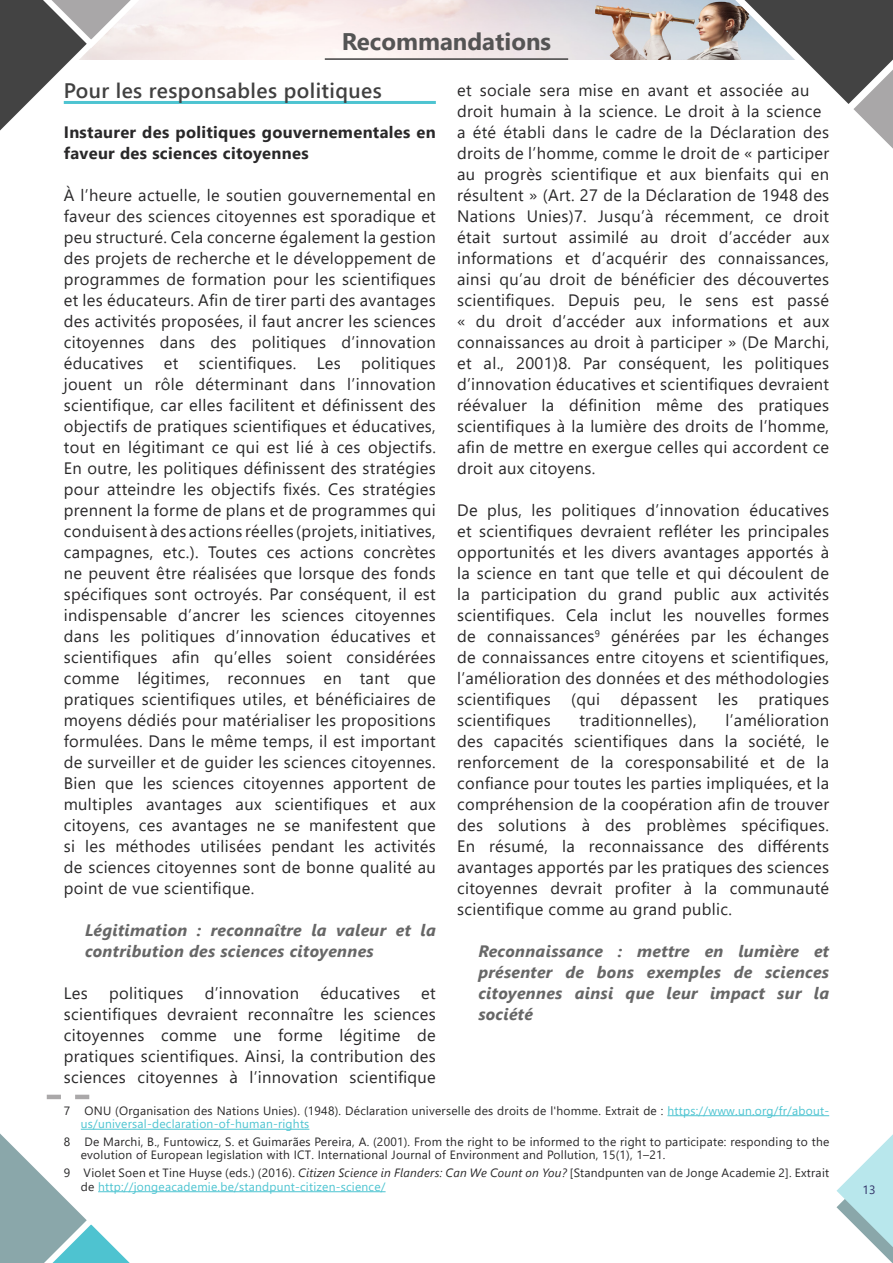
<style>
.page{position:relative;width:893px;height:1263px;background:#fff}
.page>*{position:absolute;margin:0;border:0;box-sizing:border-box;transform-origin:0 0}
.t1{font:700 24px "Segoe UI";color:#545454}
.t2{font:600 21px "Segoe UI";letter-spacing:.02em;color:#414141}
.t3{font:16.5px/21px "Segoe UI";letter-spacing:.02em;color:#292829;text-align:justify}
.t4{font:italic 700 16.5px/21px "Segoe UI";letter-spacing:.02em;color:#676767}
.t5{font:700 16.5px/21px "Segoe UI";letter-spacing:.02em;color:#292829}
.t6{font:12px/13.5px "Segoe UI";letter-spacing:.02em;color:#292829}
.t7{font:12px "Segoe UI";color:#303066}
.s1{color:#4dc4d1}
.s2{font-style:italic}
</style>
<div class="page">
<hr style="left:325px;top:58px;width:243px;height:2px;background:#414141">
<hr style="left:64px;top:101px;width:372px;height:3px;background:#4dc4d1">
<svg style="left:47px;top:1095px;width:42px;height:4px"></svg>
<hr style="left:667px;top:1115px;width:162px;height:1px;background:#4dc4d1">
<hr style="left:81px;top:1129px;width:228px;height:1px;background:#4dc4d1">
<hr style="left:98px;top:1191px;width:288px;height:1px;background:#4dc4d1">
<svg style="left:836px;top:1134px;width:57px;height:129px"></svg>
<svg style="left:540px;top:0;width:353px;height:149px"></svg>
<svg style="left:0;top:0;width:217px;height:131px"></svg>
<svg style="left:0;top:1133px;width:156px;height:130px"></svg>
<h1 class="t1" style="left:342px;top:19px;width:211px">Recommandations</h1>
<p class="t2" style="left:64px;top:71px;width:320px">Pour les responsables politiques</p>
<p class="t5" style="left:64px;top:120px;width:374px">Instaurer des politiques gouvernementales en faveur des sciences citoyennes</p>
<p class="t3" style="left:64px;top:183px;width:374px">À l’heure actuelle, le soutien gouvernemental en faveur des sciences citoyennes est sporadique et peu structuré. Cela concerne également la gestion des projets de recherche et le développement de programmes de formation pour les scientifiques et les éducateurs. Afin de tirer parti des avantages des activités proposées, il faut ancrer les sciences citoyennes dans des politiques d’innovation éducatives et scientifiques. Les politiques jouent un rôle déterminant dans l’innovation scientifique, car elles facilitent et définissent des objectifs de pratiques scientifiques et éducatives, tout en légitimant ce qui est lié à ces objectifs.<br>En outre, les politiques définissent des stratégies pour atteindre les objectifs fixés. Ces stratégies prennent la forme de plans et de programmes qui conduisent à des actions réelles (projets, initiatives, campagnes, etc.). Toutes ces actions concrètes ne peuvent être réalisées que lorsque des fonds spécifiques sont octroyés. Par conséquent, il est indispensable d’ancrer les sciences citoyennes dans les politiques d’innovation éducatives et scientifiques afin qu’elles soient considérées comme légitimes, reconnues en tant que pratiques scientifiques utiles, et bénéficiaires de moyens dédiés pour matérialiser les propositions formulées. Dans le même temps, il est important de surveiller et de guider les sciences citoyennes.<br>Bien que les sciences citoyennes apportent de multiples avantages aux scientifiques et aux citoyens, ces avantages ne se manifestent que si les méthodes utilisées pendant les activités de sciences citoyennes sont de bonne qualité au point de vue scientifique.</p>
<p class="t4" style="left:85px;top:917px;width:352px">Légitimation : reconnaître la valeur et la contribution des sciences citoyennes</p>
<p class="t3" style="left:64px;top:981px;width:26px">Les</p>
<p class="t3" style="left:109px;top:981px;width:76px">politiques</p>
<p class="t3" style="left:205px;top:981px;width:96px">d’innovation</p>
<p class="t3" style="left:320px;top:981px;width:81px">éducatives</p>
<p class="t3" style="left:457px;top:78px;width:374px;text-align:left">et sociale sera mise en avant et associée au droit humain à la science. Le droit à la science a été établi dans le cadre de la Déclaration des droits de l’homme, comme le droit de « participer au progrès scientifique et aux bienfaits qui en résultent » (Art. 27 de la Déclaration de 1948 des Nations Unies)7. Jusqu’à récemment, ce droit était surtout assimilé au droit d’accéder aux informations et d’acquérir des connaissances, ainsi qu’au droit de bénéficier des découvertes scientifiques. Depuis peu, le sens est passé « du droit d’accéder aux informations et aux connaissances au droit à participer » (De Marchi, et al., 2001)8. Par conséquent, les politiques d’innovation éducatives et scientifiques devraient réévaluer la définition même des pratiques scientifiques à la lumière des droits de l’homme, afin de mettre en exergue celles qui accordent ce droit aux citoyens.</p>
<p class="t3" style="left:457px;top:498px;width:374px">De plus, les politiques d’innovation éducatives et scientifiques devraient refléter les principales opportunités et les divers avantages apportés à la science en tant que telle et qui découlent de la participation du grand public aux activités scientifiques. Cela inclut les nouvelles formes de connaissances<sup>9</sup> générées par les échanges de connaissances entre citoyens et scientifiques, l’amélioration des données et des méthodologies scientifiques (qui dépassent les pratiques scientifiques</p>
<p class="t3" style="left:457px;top:708px;width:374px;text-indent:268px">l’amélioration des capacités scientifiques dans la société, le renforcement de la coresponsabilité et de la confiance pour toutes les parties impliquées, et la compréhension de la coopération afin de trouver des solutions à des problèmes spécifiques.<br>En résumé, la reconnaissance des différents avantages apportés par les pratiques des sciences citoyennes devrait profiter à la communauté scientifique comme au grand public.</p>
<p class="t4" style="left:478px;top:938px;width:352px;text-align:justify">Reconnaissance : mettre en lumière et présenter de bons exemples de sciences citoyennes ainsi que leur impact sur la société</p>
<p class="t3" style="left:579px;top:708px;width:119px">traditionnelles),</p>
<p class="t3" style="left:64px;top:981px;width:374px;text-indent:358px">et scientifiques devraient reconnaître les sciences citoyennes comme une forme légitime de pratiques scientifiques. Ainsi, la contribution des sciences citoyennes à l’innovation scientifique</p>
<p class="t6" style="left:81px;top:1102px;width:750px;text-indent:-17px">7 ONU (Organisation des Nations Unies). (1948). Déclaration universelle des droits de l'homme. Extrait de : <span class="s1">https://www.un.org/fr/about&shy;us/universal-declaration-of-human-rights</span></p>
<p class="t6" style="left:81px;top:1134px;width:750px;text-indent:-17px">8 De Marchi, B., Funtowicz, S. et Guimarães Pereira, A. (2001). From the right to be informed to the right to participate: responding to the evolution of European legislation with ICT. International Journal of Environment and Pollution, 15(1), 1–21.</p>
<p class="t6" style="left:81px;top:1165px;width:750px;text-indent:-17px">9 Violet Soen et Tine Huyse (eds.) (2016). <span class="s2">Citizen Science in Flanders: Can We Count on You?</span> [Standpunten van de Jonge Academie 2]. Extrait de <span class="s1">http://jongeacademie.be/standpunt-citizen-science/</span></p>
<p class="t7" style="left:862px;top:1178px;width:15px">13</p>
</div>
